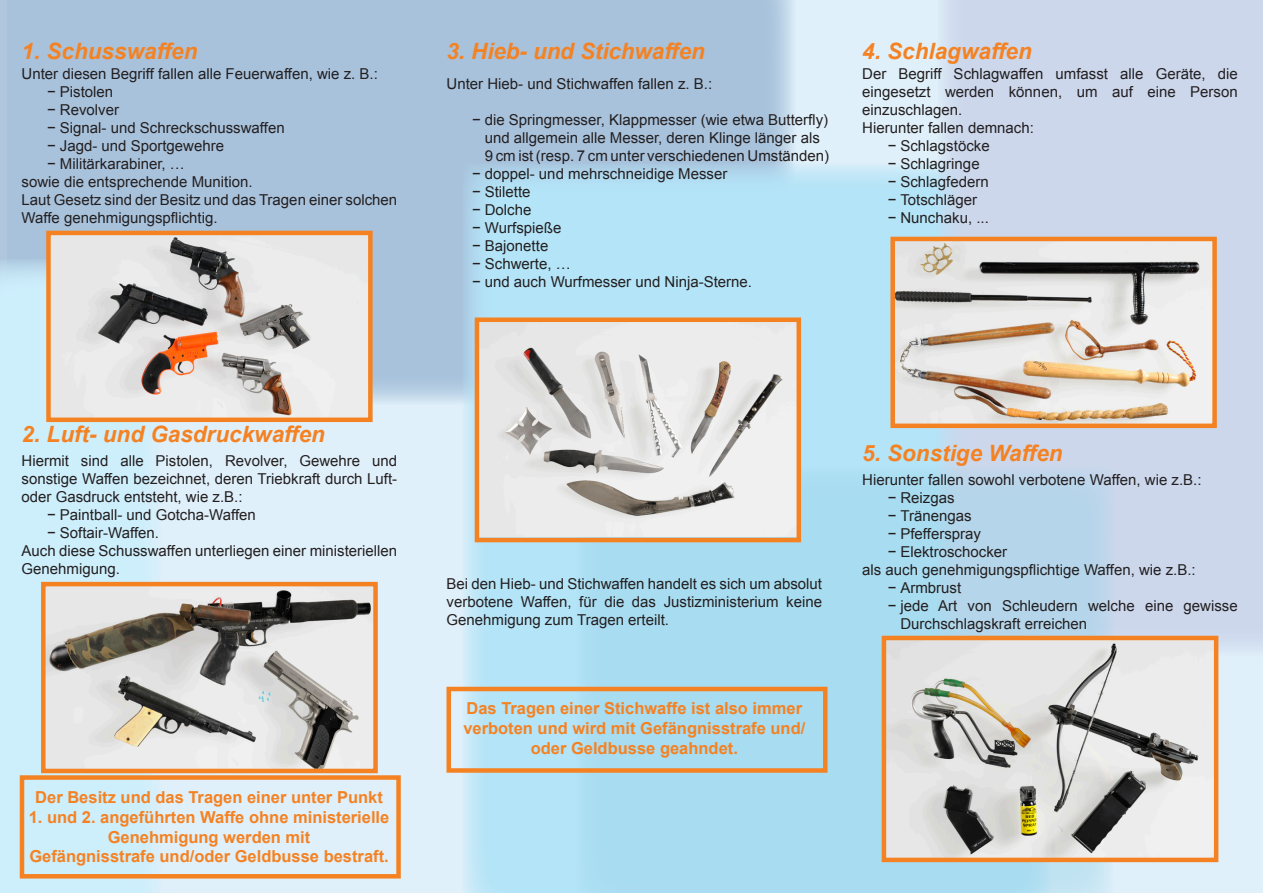
<style>
.page{position:relative;width:1263px;height:893px;background:#fff}
.page>*{position:absolute;margin:0;border:0;box-sizing:border-box;transform-origin:0 0}
.t1{font:italic 700 22.5px "Arial";color:#f48223}
.t2{font:700 16.5px/19.8px "Arial";color:#f48223;text-align:center}
.t3{font:15px/18px "Arial";color:#231f20;text-align:justify}
</style>
<div class="page">
<div style="left:7px;top:0;width:1256px;height:893px;background:#e0f0fa"></div>
<div style="left:0;top:0;width:796px;height:405px;background:#a8c2dc"></div>
<svg style="left:462px;top:163px;width:475px;height:730px;fill:#b4e4f7"></svg>
<div style="left:937px;top:0;width:326px;height:656px;background:#ccd7ec"></div>
<div style="left:0;top:259px;width:164px;height:634px;background:#cdeefb"></div>
<div style="left:576px;top:466px;width:538px;height:427px;background:linear-gradient(to right,#a4def1,#b7d7eb)"></div>
<img style="left:51px;top:236px;width:317px;height:181px">
<div style="left:46px;top:231px;width:327px;height:191px;border:4px solid #f48223"></div>
<img style="left:46px;top:587px;width:327px;height:181px">
<div style="left:41px;top:582px;width:337px;height:191px;border:4px solid #f48223"></div>
<img style="left:480px;top:322px;width:316px;height:214px">
<div style="left:475px;top:317px;width:326px;height:225px;border:4px solid #f48223"></div>
<img style="left:895px;top:242px;width:317px;height:181px">
<div style="left:890px;top:237px;width:327px;height:191px;border:4px solid #f48223"></div>
<img style="left:887px;top:641px;width:326px;height:216px">
<div style="left:882px;top:636px;width:336px;height:226px;border:4px solid #f48223"></div>
<div style="left:20px;top:775px;width:381px;height:103px;border:4px solid #f48223"></div>
<div style="left:446px;top:687px;width:381px;height:86px;border:4px solid #f48223"></div>
<p class="t1" style="left:22px;top:36px;width:177px">1. Schusswaffen</p>
<p class="t3" style="left:22px;top:65px;width:358px">Unter diesen Begriff fallen alle Feuerwaffen, wie z. B.:</p>
<p class="t3" style="left:47px;top:83px;width:68px">− Pistolen</p>
<p class="t3" style="left:47px;top:101px;width:73px">− Revolver</p>
<p class="t3" style="left:47px;top:119px;width:239px">− Signal- und Schreckschusswaffen</p>
<p class="t3" style="left:47px;top:137px;width:178px">− Jagd- und Sportgewehre</p>
<p class="t3" style="left:47px;top:155px;width:139px">− Militärkarabiner, …</p>
<p class="t3" style="left:22px;top:173px;width:232px">sowie die entsprechende Munition.</p>
<p class="t3" style="left:22px;top:191px;width:377px">Laut Gesetz sind der Besitz und das Tragen einer solchen<br>Waffe genehmigungspflichtig.</p>
<p class="t1" style="left:446px;top:36px;width:260px">3. Hieb- und Stichwaffen</p>
<p class="t3" style="left:446px;top:75px;width:267px">Unter Hieb- und Stichwaffen fallen z. B.:</p>
<p class="t3" style="left:472px;top:111px;width:358px">− die Springmesser, Klappmesser (wie etwa Butterfly)</p>
<p class="t3" style="left:485px;top:129px;width:337px">und allgemein alle Messer, deren Klinge länger als</p>
<p class="t3" style="left:485px;top:147px;width:346px">9 cm ist (resp. 7 cm unter verschiedenen Umständen)</p>
<p class="t3" style="left:472px;top:165px;width:257px">− doppel- und mehrschneidige Messer</p>
<p class="t3" style="left:472px;top:183px;width:60px">− Stilette</p>
<p class="t3" style="left:472px;top:201px;width:61px">− Dolche</p>
<p class="t3" style="left:472px;top:219px;width:91px">− Wurfspieße</p>
<p class="t3" style="left:472px;top:237px;width:78px">− Bajonette</p>
<p class="t3" style="left:472px;top:255px;width:100px">− Schwerte, …</p>
<p class="t3" style="left:472px;top:273px;width:282px">− und auch Wurfmesser und Ninja-Sterne.</p>
<p class="t1" style="left:862px;top:36px;width:171px">4. Schlagwaffen</p>
<p class="t3" style="left:862px;top:65px;width:377px">Der Begriff Schlagwaffen umfasst alle Geräte, die eingesetzt werden können, um auf eine Person einzuschlagen.</p>
<p class="t3" style="left:862px;top:119px;width:173px">Hierunter fallen demnach:</p>
<p class="t3" style="left:888px;top:137px;width:103px">− Schlagstöcke</p>
<p class="t3" style="left:888px;top:155px;width:93px">− Schlagringe</p>
<p class="t3" style="left:888px;top:173px;width:103px">− Schlagfedern</p>
<p class="t3" style="left:888px;top:191px;width:91px">− Totschläger</p>
<p class="t3" style="left:888px;top:209px;width:103px">− Nunchaku, ...</p>
<p class="t1" style="left:22px;top:419px;width:305px">2. Luft- und Gasdruckwaffen</p>
<p class="t3" style="left:22px;top:452px;width:377px">Hiermit sind alle Pistolen, Revolver, Gewehre und sonstige Waffen bezeichnet, deren Triebkraft durch Luft&shy;oder Gasdruck entsteht, wie z.B.:</p>
<p class="t3" style="left:47px;top:506px;width:210px">− Paintball- und Gotcha-Waffen</p>
<p class="t3" style="left:47px;top:524px;width:113px">− Softair-Waffen.</p>
<p class="t3" style="left:22px;top:542px;width:377px">Auch diese Schusswaffen unterliegen einer ministeriellen<br>Genehmigung.</p>
<p class="t2" style="left:35px;top:788px;width:349px">Der Besitz und das Tragen einer unter Punkt</p>
<p class="t2" style="left:29px;top:808px;width:362px">1. und 2. angeführten Waffe ohne ministerielle<br>Genehmigung werden mit</p>
<p class="t2" style="left:29px;top:847px;width:361px">Gefängnisstrafe und/oder Geldbusse bestraft.</p>
<p class="t3" style="left:446px;top:575px;width:377px">Bei den Hieb- und Stichwaffen handelt es sich um absolut verbotene Waffen, für die das Justizministerium keine Genehmigung zum Tragen erteilt.</p>
<p class="t2" style="left:466px;top:699px;width:337px">Das Tragen einer Stichwaffe ist also immer</p>
<p class="t2" style="left:463px;top:719px;width:343px">verboten und wird mit Gefängnisstrafe und/ oder Geldbusse geahndet.</p>
<p class="t1" style="left:862px;top:439px;width:202px">5. Sonstige Waffen</p>
<p class="t3" style="left:862px;top:471px;width:341px">Hierunter fallen sowohl verbotene Waffen, wie z.B.:</p>
<p class="t3" style="left:888px;top:489px;width:68px">− Reizgas</p>
<p class="t3" style="left:888px;top:507px;width:85px">− Tränengas</p>
<p class="t3" style="left:888px;top:525px;width:95px">− Pfefferspray</p>
<p class="t3" style="left:888px;top:543px;width:121px">− Elektroschocker</p>
<p class="t3" style="left:862px;top:561px;width:335px">als auch genehmigungspflichtige Waffen, wie z.B.:</p>
<p class="t3" style="left:888px;top:579px;width:75px">− Armbrust</p>
<p class="t3" style="left:888px;top:597px;width:352px">− jede Art von Schleudern welche eine gewisse</p>
<p class="t3" style="left:900px;top:615px;width:188px">Durchschlagskraft erreichen</p>
</div>
